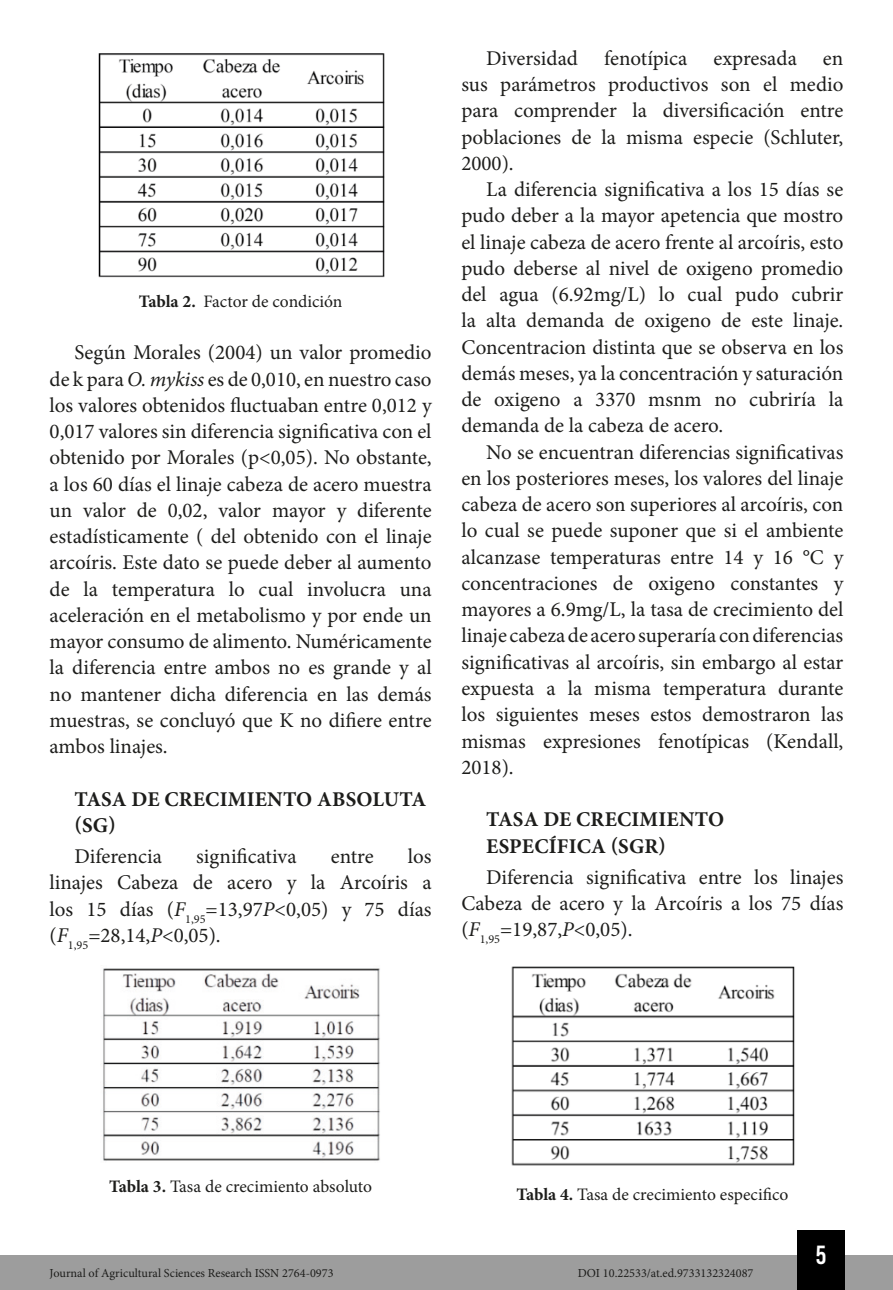
<style>
.page{position:relative;width:893px;height:1290px;background:#fff}
.page>*{position:absolute;margin:0;border:0;box-sizing:border-box;transform-origin:0 0}
.t1{font:26.25px "Bebas Kai";color:#fff}
.t2{font:21px/26.2px "Minion Pro";color:#1d1d1b;text-align:justify}
.t3{font:700 21px/26.2px "Minion Pro";letter-spacing:.01em;color:#1d1d1b}
.t4{font:17.5px "Minion Pro";color:#1d1d1b}
.t5{font:12.25px "Minion Pro";color:#1d1d1b}
.s1{font-weight:700}
.s2{font-style:italic}
</style>
<div class="page">
<div style="left:0;top:1255px;width:893px;height:35px;background:#9d9d9d"></div>
<div style="left:797px;top:1230px;width:48px;height:60px;background:#000"></div>
<img style="left:98px;top:53px;width:286px;height:224px">
<img style="left:103px;top:968px;width:277px;height:193px">
<img style="left:511px;top:966px;width:284px;height:200px">
<p class="t4" style="left:139px;top:290px;width:205px"><span class="s1">Tabla 2.</span> Factor de condición</p>
<p class="t2" style="left:50px;top:340px;width:384px;text-indent:25px">Según Morales (2004) un valor promedio de k para <span class="s2">O. mykiss</span> es de 0,010, en nuestro caso los valores obtenidos fluctuaban entre 0,012 y 0,017 valores sin diferencia significativa con el obtenido por Morales (p&lt;0,05). No obstante, a los 60 días el linaje cabeza de acero muestra un valor de 0,02, valor mayor y diferente estadísticamente ( del obtenido con el linaje arcoíris. Este dato se puede deber al aumento de la temperatura lo cual involucra una aceleración en el metabolismo y por ende un mayor consumo de alimento. Numéricamente la diferencia entre ambos no es grande y al no mantener dicha diferencia en las demás muestras, se concluyó que K no difiere entre ambos linajes.</p>
<p class="t3" style="left:75px;top:786px;width:353px">TASA DE CRECIMIENTO ABSOLUTA (SG)</p>
<p class="t2" style="left:74px;top:843px;width:89px">Diferencia</p>
<p class="t2" style="left:196px;top:843px;width:102px">significativa</p>
<p class="t2" style="left:331px;top:843px;width:44px">entre</p>
<p class="t2" style="left:50px;top:843px;width:383px;text-indent:358px">los linajes Cabeza de acero y la Arcoíris a los 15 días (<span class="s2">F</span><sub>1,95</sub>=13,97<span class="s2">P</span>&lt;0,05) y 75 días (<span class="s2">F</span><sub>1,95</sub>=28,14,<span class="s2">P</span>&lt;0,05).</p>
<p class="t2" style="left:461px;top:45px;width:384px;text-indent:25px">Diversidad fenotípica expresada en sus parámetros productivos son el medio para comprender la diversificación entre poblaciones de la misma especie (Schluter, 2000).</p>
<p class="t2" style="left:461px;top:176px;width:384px;text-indent:25px">La diferencia significativa a los 15 días se pudo deber a la mayor apetencia que mostro el linaje cabeza de acero frente al arcoíris, esto pudo deberse al nivel de oxigeno promedio del agua (6.92mg/L) lo cual pudo cubrir la alta demanda de oxigeno de este linaje.<br>Concentracion distinta que se observa en los demás meses, ya la concentración y saturación de oxigeno a 3370 msnm no cubriría la demanda de la cabeza de acero.</p>
<p class="t2" style="left:461px;top:439px;width:384px;text-indent:25px">No se encuentran diferencias significativas en los posteriores meses, los valores del linaje cabeza de acero son superiores al arcoíris, con lo cual se puede suponer que si el ambiente alcanzase temperaturas entre 14 y 16 °C y concentraciones de oxigeno constantes y mayores a 6.9mg/L, la tasa de crecimiento del linaje cabeza de acero superaría con diferencias significativas al arcoíris, sin embargo al estar expuesta a la misma temperatura durante los siguientes meses estos demostraron las mismas expresiones fenotípicas (Kendall, 2018).</p>
<p class="t3" style="left:486px;top:806px;width:239px">TASA DE CRECIMIENTO<br>ESPECÍFICA (SGR)</p>
<p class="t2" style="left:461px;top:864px;width:384px;text-indent:25px">Diferencia significativa entre los linajes Cabeza de acero y la Arcoíris a los 75 días (<span class="s2">F</span><sub>1,95</sub>=19,87,<span class="s2">P</span>&lt;0,05).</p>
<p class="t4" style="left:109px;top:1175px;width:265px"><span class="s1">Tabla 3.</span> Tasa de crecimiento absoluto</p>
<p class="t4" style="left:516px;top:1182px;width:274px"><span class="s1">Tabla 4.</span> Tasa de crecimiento especifico</p>
<p class="t1" style="left:816px;top:1241px;width:12px">5</p>
<p class="t5" style="left:50px;top:1265px;width:285px">Journal of Agricultural Sciences Research ISSN 2764-0973</p>
<p class="t5" style="left:578px;top:1265px;width:177px">DOI 10.22533/at.ed.9733132324087</p>
</div>
